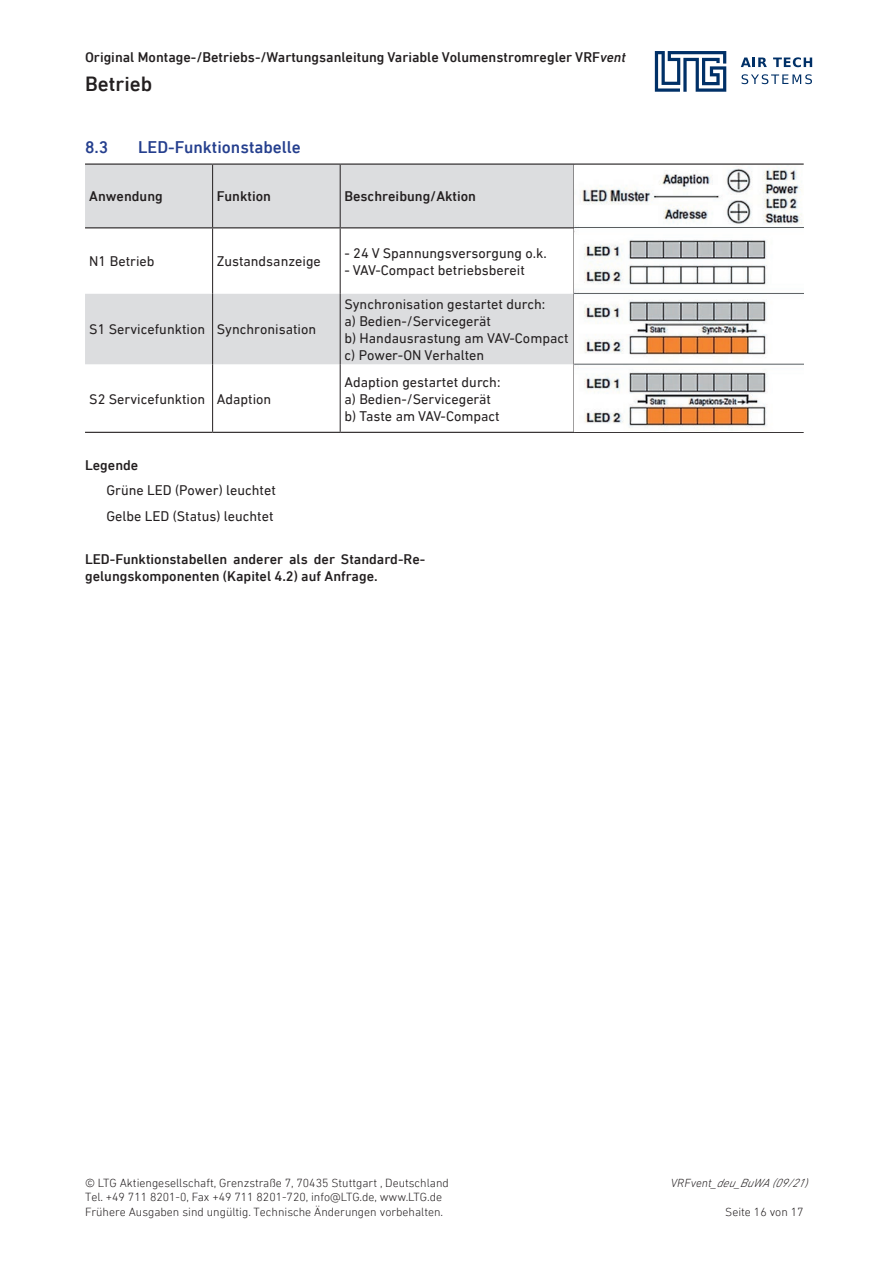
<style>
.page{position:relative;width:893px;height:1263px;background:#fff}
.page>*{position:absolute;margin:0;border:0;box-sizing:border-box;transform-origin:0 0}
.t1{font:500 21px "DIN Next LT Pro";color:#231f20}
.t2{font:500 17.25px "DIN Next LT Pro";color:#253f8e}
.t3{font:14.25px/17.1px "DIN Next LT Pro";color:#231f20}
.t4{font:500 14.25px/17.1px "DIN Next LT Pro";color:#231f20}
.t5{font:300 12px/14.4px "DIN Next LT Pro";color:#231f20}
.t6{font:italic 300 12px "DIN Next LT Pro";color:#231f20}
.s1{font-style:italic}
.s2{font-style:inherit}
</style>
<div class="page">
<svg style="left:741px;top:58px;width:26px;height:9px"></svg>
<svg style="left:773px;top:57px;width:39px;height:10px"></svg>
<svg style="left:742px;top:74px;width:70px;height:10px"></svg>
<svg style="left:655px;top:51px;width:71px;height:41px"></svg>
<svg style="left:85px;top:165px;width:489px;height:199px;fill:#dcdddf"></svg>
<hr style="left:212px;top:165px;width:1px;height:62px;background:#231f20">
<hr style="left:340px;top:165px;width:1px;height:62px;background:#231f20">
<hr style="left:574px;top:165px;width:1px;height:63px;background:#231f20">
<hr style="left:212px;top:228px;width:1px;height:66px;background:#231f20">
<hr style="left:340px;top:228px;width:1px;height:66px;background:#231f20">
<hr style="left:212px;top:294px;width:1px;height:70px;background:#231f20">
<hr style="left:340px;top:294px;width:1px;height:70px;background:#231f20">
<hr style="left:212px;top:364px;width:1px;height:68px;background:#231f20">
<hr style="left:340px;top:364px;width:1px;height:68px;background:#231f20">
<hr style="left:574px;top:164px;width:230px;height:1px;background:#231f20">
<hr style="left:574px;top:432px;width:230px;height:1px;background:#231f20">
<hr style="left:85px;top:432px;width:128px;height:1px;background:#231f20">
<hr style="left:213px;top:432px;width:127px;height:1px;background:#231f20">
<hr style="left:340px;top:432px;width:234px;height:1px;background:#231f20">
<hr style="left:85px;top:164px;width:128px;height:1px;background:#231f20">
<hr style="left:213px;top:164px;width:127px;height:1px;background:#231f20">
<hr style="left:340px;top:164px;width:234px;height:1px;background:#231f20">
<hr style="left:85px;top:227px;width:128px;height:1px;background:#231f20">
<hr style="left:213px;top:227px;width:127px;height:1px;background:#231f20">
<hr style="left:340px;top:227px;width:234px;height:1px;background:#231f20">
<img style="left:574px;top:166px;width:230px;height:265px">
<p class="t4" style="left:85px;top:48px;width:542px">Original Montage-/Betriebs-/Wartungsanleitung Variable Volumenstromregler VRF<span class="s1">vent</span></p>
<h1 class="t1" style="left:85px;top:72px;width:69px">Betrieb</h1>
<p class="t2" style="left:85px;top:137px;width:25px">8.3</p>
<p class="t2" style="left:138px;top:137px;width:164px">LED-Funktionstabelle</p>
<p class="t4" style="left:89px;top:188px;width:75px">Anwendung</p>
<p class="t4" style="left:217px;top:188px;width:56px">Funktion</p>
<p class="t4" style="left:344px;top:188px;width:133px">Beschreibung/Aktion</p>
<p class="t3" style="left:89px;top:253px;width:67px">N1 Betrieb</p>
<p class="t3" style="left:217px;top:253px;width:106px">Zustandsanzeige</p>
<p class="t3" style="left:89px;top:321px;width:228px">S1 Servicefunktion Synchronisation</p>
<p class="t3" style="left:89px;top:390px;width:184px">S2 Servicefunktion Adaption</p>
<p class="t3" style="left:344px;top:244px;width:204px">- 24 V Spannungsversorgung o.k.</p>
<p class="t3" style="left:344px;top:261px;width:182px">- VAV-Compact betriebsbereit</p>
<p class="t3" style="left:344px;top:295px;width:226px">Synchronisation gestartet durch:<br>a) Bedien-/Servicegerät<br>b) Handausrastung am VAV-Compact c) Power-ON Verhalten</p>
<p class="t3" style="left:344px;top:373px;width:158px">Adaption gestartet durch: a) Bedien-/Servicegerät b) Taste am VAV-Compact</p>
<p class="t4" style="left:85px;top:456px;width:55px">Legende</p>
<p class="t3" style="left:106px;top:477px;width:171px;line-height:25.7px">Grüne LED (Power) leuchtet<br>Gelbe LED (Status) leuchtet</p>
<p class="t4" style="left:85px;top:550px;width:342px">LED-Funktionstabellen anderer als der Standard-Re&shy;gelungskomponenten (Kapitel 4.2) auf Anfrage.</p>
<p class="t5" style="left:85px;top:1175px;width:365px">© LTG Aktiengesellschaft, Grenzstraße 7, 70435 Stuttgart , Deutschland</p>
<p class="t6" style="left:671px;top:1176px;width:142px">VR F v e n t_ deu_ BuWA (09/21<span class="s2">)</span></p>
<p class="t5" style="left:85px;top:1190px;width:360px">Tel. +49 711 8201-0, Fax +49 711 8201-720, info@LTG.de, www.LTG.de<br>Frühere Ausgaben sind ungültig. Technische Änderungen vorbehalten.</p>
<p class="t5" style="left:725px;top:1204px;width:80px">Seite 16 von 17</p>
</div>
